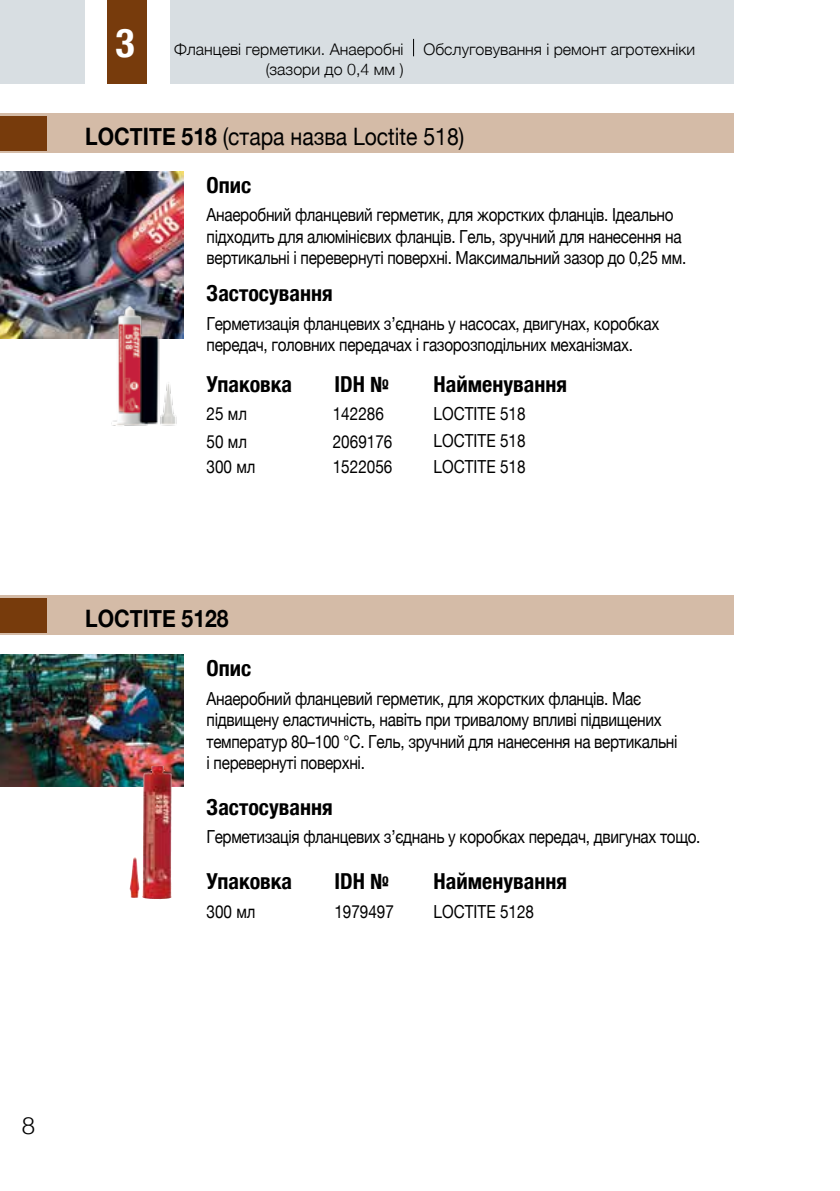
<style>
.page{position:relative;width:840px;height:1191px;background:#fff}
.page>*{position:absolute;margin:0;border:0;box-sizing:border-box;transform-origin:0 0}
.t1{font:700 condensed 40px "Helvetica Neue";color:#fff}
.t2{font:24px "Helvetica Neue";color:#000;scale:.88 1}
.t3{font:700 24px "Helvetica Neue";color:#000;scale:.88 1}
.t4{font:300 24px "Helvetica Neue";color:#000}
.t5{font:700 condensed 22px "Helvetica Neue";color:#000}
.t6{font:18px/21.6px "Helvetica Neue";letter-spacing:-.02em;color:#000;scale:.85 1}
.t7{font:18px/24.8px "Helvetica Neue";color:#000;scale:.85 1}
.t8{font:300 16px/19.2px "Helvetica Neue";color:#000;text-align:right}
.s1{font-weight:700}
</style>
<div class="page">
<div style="left:0;top:113px;width:732px;height:40px;background:#d4bba7"></div>
<div style="left:0;top:595px;width:732px;height:40px;background:#d4bba7"></div>
<div style="left:0;top:116px;width:46px;height:34px;background:#773b0c"></div>
<div style="left:0;top:598px;width:46px;height:34px;background:#773b0c"></div>
<img style="left:0;top:172px;width:184px;height:166px">
<img style="left:0;top:655px;width:183px;height:131px">
<img style="left:73px;top:300px;width:111px;height:126px">
<img style="left:142px;top:766px;width:29px;height:133px">
<div style="left:170px;top:0;width:562px;height:84px;background:#d8dee2"></div>
<div style="left:0;top:0;width:84px;height:84px;background:#d8dee2"></div>
<div style="left:107px;top:0;width:40px;height:84px;background:#773b0c"></div>
<svg style="left:413px;top:39px;width:1px;height:17px"></svg>
<h1 class="t1" style="left:115px;top:9px;width:21px">3</h1>
<p class="t8" style="left:174px;top:39px;width:231px">Фланцеві герметики. Анаеробні (зазори до 0,4 мм )</p>
<p class="t8" style="left:423px;top:39px;width:273px">Обслуговування і ремонт агротехніки</p>
<h2 class="t2" style="left:85px;top:119px;width:432px"><span class="s1">LOCTITE 518</span> (стара назва Loctite 518)</h2>
<p class="t5" style="left:206px;top:167px;width:46px">Опис</p>
<p class="t6" style="left:206px;top:205px;width:565px">Анаеробний фланцевий герметик, для жорстких фланців. Ідеально підходить для алюмінієвих фланців. Гель, зручний для нанесення на вертикальні і перевернуті поверхні. Максимальний зазор до 0,25 мм.</p>
<p class="t5" style="left:206px;top:275px;width:128px">Застосування</p>
<p class="t6" style="left:206px;top:314px;width:534px">Герметизація фланцевих з’єднань у насосах, двигунах, коробках передач, головних передачах і газорозподільних механізмах.</p>
<p class="t5" style="left:206px;top:366px;width:87px">Упаковка</p>
<p class="t5" style="left:334px;top:366px;width:56px">IDH №</p>
<p class="t6" style="left:206px;top:401px;width:49px;line-height:27.6px">25 мл<br>50 мл</p>
<p class="t6" style="left:206px;top:456px;width:59px">300 мл</p>
<p class="t6" style="left:332px;top:404px;width:62px">142286</p>
<p class="t7" style="left:332px;top:430px;width:72px">2069176<br>1522056</p>
<p class="t5" style="left:433px;top:366px;width:135px">Найменування</p>
<p class="t7" style="left:433px;top:402px;width:110px">LOCTITE 518</p>
<p class="t7" style="left:433px;top:428px;width:110px;line-height:26.2px">LOCTITE 518<br>LOCTITE 518</p>
<h2 class="t3" style="left:85px;top:599px;width:164px">LOCTITE 5128</h2>
<p class="t5" style="left:206px;top:650px;width:46px">Опис</p>
<p class="t6" style="left:206px;top:688px;width:555px">Анаеробний фланцевий герметик, для жорстких фланців. Має підвищену еластичність, навіть при тривалому впливі підвищених температур 80–100 °С. Гель, зручний для нанесення на вертикальні і перевернуті поверхні.</p>
<p class="t5" style="left:206px;top:788px;width:128px">Застосування</p>
<p class="t6" style="left:206px;top:827px;width:582px">Герметизація фланцевих з’єднань у коробках передач, двигунах тощо.</p>
<p class="t5" style="left:206px;top:863px;width:87px">Упаковка</p>
<p class="t5" style="left:334px;top:863px;width:56px">IDH №</p>
<p class="t6" style="left:206px;top:901px;width:59px">300 мл</p>
<p class="t7" style="left:334px;top:900px;width:72px">1979497</p>
<p class="t5" style="left:433px;top:863px;width:135px">Найменування</p>
<p class="t7" style="left:433px;top:900px;width:120px">LOCTITE 5128</p>
<h2 class="t4" style="left:22px;top:1106px;width:15px">8</h2>
</div>
